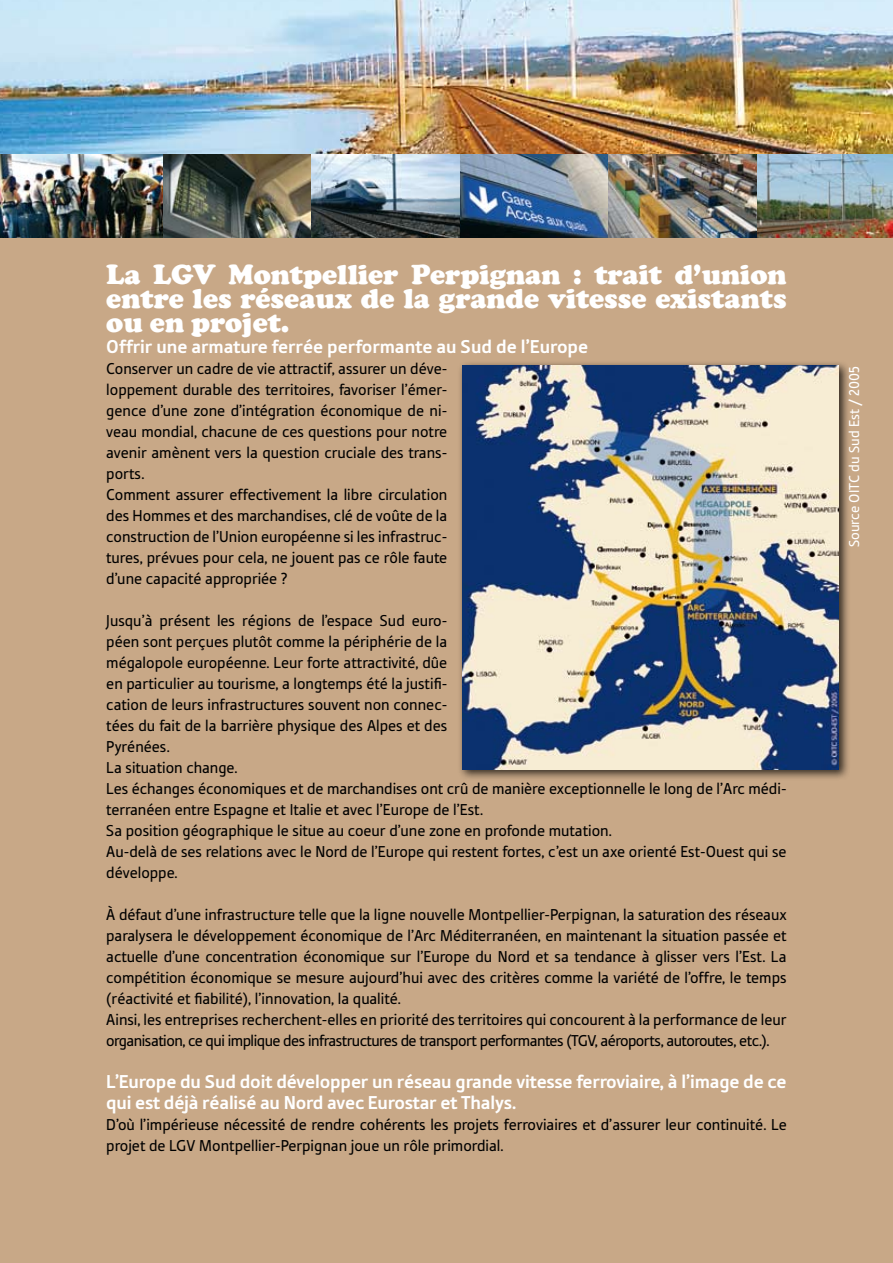
<style>
.page{position:relative;width:893px;height:1263px;background:#c8a887}
.page>*{position:absolute;margin:0;border:0;box-sizing:border-box;transform-origin:0 0}
.t1{font:900 28.5px/24px "Cooper";color:#fff;text-align:justify}
.t2{font:700 19.5px/21px "Tabula ITC Std";letter-spacing:-.01em;color:#fff}
.t3{font:16.5px/21px "Tabula ITC Std";color:#000}
.t4{font:15px "Tabula ITC Std";color:#fff}
</style>
<div class="page">
<img style="left:0;top:0;width:893px;height:238px">
<div style="left:457px;top:360px;width:393px;height:421px;background:#000;opacity:.75"></div>
<img style="left:462px;top:366px;width:377px;height:404px">
<h1 class="t1" style="left:106px;top:263px;width:682px">La LGV Montpellier Perpignan : trait d’union entre les réseaux de la grande vitesse existants ou en projet.</h1>
<p class="t2" style="left:106px;top:336px;width:483px">Offrir une armature ferrée performante au Sud de l’Europe</p>
<p class="t3" style="left:106px;top:358px;width:343px">Conserver un cadre de vie attractif, assurer un déve&shy;loppement durable des territoires, favoriser l’émer&shy;gence d’une zone d’intégration économique de ni&shy;veau mondial, chacune de ces questions pour notre avenir amènent vers la question cruciale des trans&shy;ports.<br>Comment assurer effectivement la libre circulation des Hommes et des marchandises, clé de voûte de la construction de l’Union européenne si les infrastruc&shy;tures, prévues pour cela, ne jouent pas ce rôle faute d’une capacité appropriée ?</p>
<p class="t3" style="left:106px;top:610px;width:682px">Jusqu’à présent les régions de l’espace Sud euro-<br>péen sont perçues plutôt comme la périphérie de la<br>mégalopole européenne. Leur forte attractivité, dûe<br>en particulier au tourisme, a longtemps été la justifi-<br>cation de leurs infrastructures souvent non connec-<br>tées du fait de la barrière physique des Alpes et des<br>Pyrénées.<br>La situation change.<br>Les échanges économiques et de marchandises ont crû de manière exceptionnelle le long de l’Arc médi&shy;terranéen entre Espagne et Italie et avec l’Europe de l’Est.<br>Sa position géographique le situe au coeur d’une zone en profonde mutation.<br>Au-delà de ses relations avec le Nord de l’Europe qui restent fortes, c’est un axe orienté Est-Ouest qui se développe.</p>
<p class="t3" style="left:106px;top:904px;width:682px">À défaut d’une infrastructure telle que la ligne nouvelle Montpellier-Perpignan, la saturation des réseaux paralysera le développement économique de l’Arc Méditerranéen, en maintenant la situation passée et actuelle d’une concentration économique sur l’Europe du Nord et sa tendance à glisser vers l’Est. La compétition économique se mesure aujourd’hui avec des critères comme la variété de l’offre, le temps (réactivité et fiabilité), l’innovation, la qualité.<br>Ainsi, les entreprises recherchent-elles en priorité des territoires qui concourent à la performance de leur organisation, ce qui implique des infrastructures de transport performantes (TGV, aéroports, autoroutes, etc.).</p>
<p class="t2" style="left:106px;top:1071px;width:682px">L’Europe du Sud doit développer un réseau grande vitesse ferroviaire, à l’image de ce qui est déjà réalisé au Nord avec Eurostar et Thalys.</p>
<p class="t3" style="left:106px;top:1114px;width:682px">D’où l’impérieuse nécessité de rendre cohérents les projets ferroviaires et d’assurer leur continuité. Le projet de LGV Montpellier-Perpignan joue un rôle primordial.</p>
<p class="t4" style="left:845px;top:547px;width:183px;rotate:-90deg">Source OITC du Sud Est / 2005</p>
</div>
